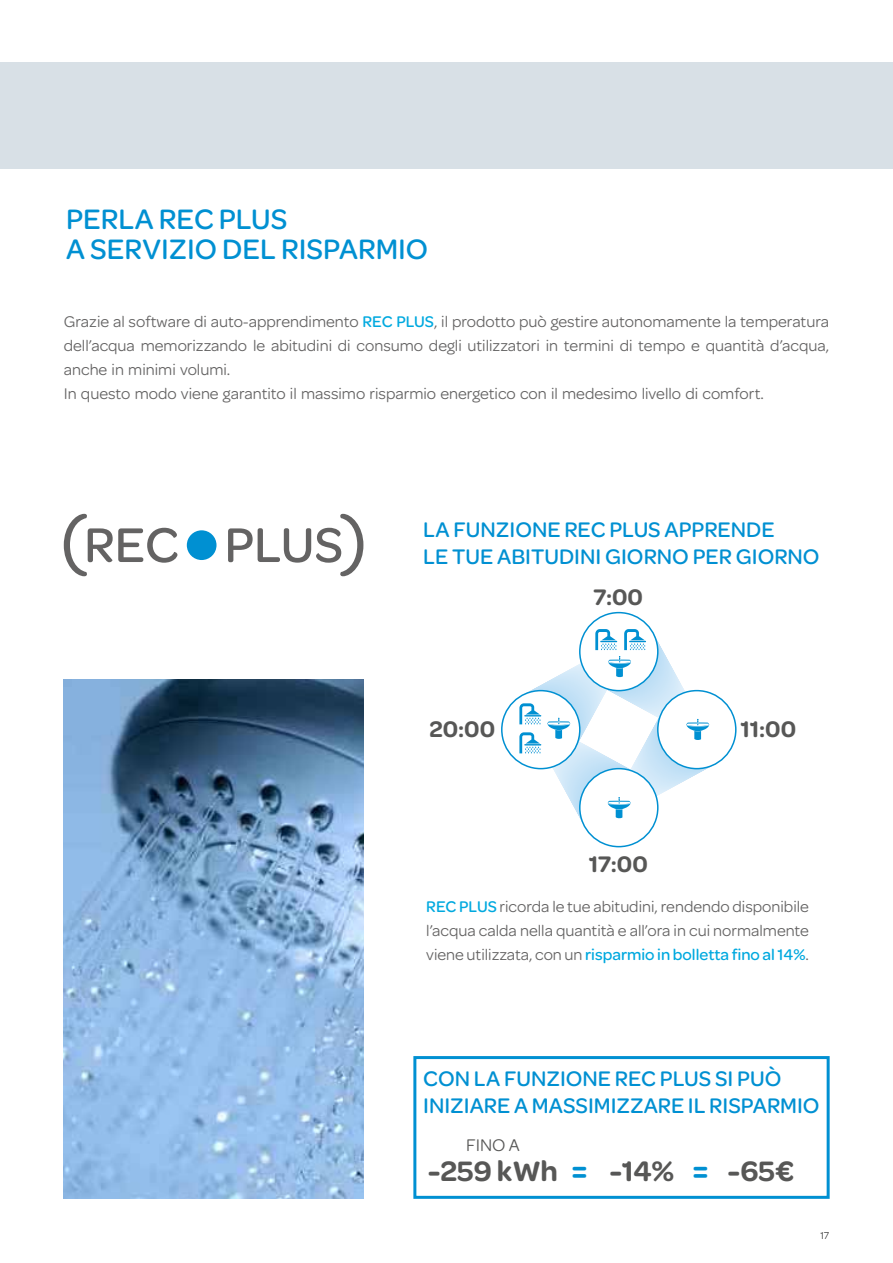
<style>
.page{position:relative;width:893px;height:1263px;background:#fff}
.page>*{position:absolute;margin:0;border:0;box-sizing:border-box;transform-origin:0 0}
.t1{font:500 30px/30px "Omnes";color:#0090d2}
.t2{font:600 30px "Omnes";color:#575756}
.t3{font:600 24px "Omnes";color:#575756}
.t4{font:500 22.5px/27px "Omnes";color:#0090d2}
.t5{font:18px "Omnes";color:#575756}
.t6{font:16.5px/24px "Omnes";color:#646363;text-align:justify}
.t7{font:300 10.5px "Omnes";color:#000}
.s1{font-weight:500;color:#00a9df}
.s2{color:#0090d2}
</style>
<div class="page">
<div style="left:0;top:63px;width:893px;height:106px;background:#d8e0e6"></div>
<img style="left:64px;top:680px;width:300px;height:519px">
<div style="left:551px;top:739px;width:39px;height:39px;background:#f4f7fb;border-radius:50%"></div>
<svg style="left:554px;top:742px;width:43px;height:44px"></svg>
<svg style="left:560px;top:749px;width:52px;height:52px"></svg>
<div style="left:562px;top:751px;width:55px;height:54px;background:#d5eaf9;border-radius:50%"></div>
<div style="left:563px;top:752px;width:56px;height:56px;background:#d3e9f9;border-radius:50%"></div>
<div style="left:566px;top:755px;width:61px;height:60px;background:#cfe7f8;border-radius:50%"></div>
<svg style="left:568px;top:757px;width:63px;height:63px"></svg>
<svg style="left:631px;top:753px;width:42px;height:42px"></svg>
<svg style="left:638px;top:736px;width:52px;height:52px"></svg>
<div style="left:641px;top:729px;width:56px;height:56px;background:#d3e9f9;border-radius:50%"></div>
<div style="left:644px;top:722px;width:61px;height:60px;background:#cfe7f8;border-radius:50%"></div>
<div style="left:646px;top:717px;width:63px;height:63px;background:#c3e1f6;border-radius:50%"></div>
<div style="left:644px;top:676px;width:41px;height:42px;background:#e3f1fc;border-radius:50%"></div>
<svg style="left:638px;top:671px;width:45px;height:44px"></svg>
<div style="left:622px;top:655px;width:54px;height:54px;background:#d6ebf9;border-radius:50%"></div>
<div style="left:619px;top:652px;width:56px;height:56px;background:#d4eaf9;border-radius:50%"></div>
<div style="left:612px;top:645px;width:60px;height:60px;background:#d0e7f8;border-radius:50%"></div>
<div style="left:604px;top:637px;width:64px;height:64px;background:#cae5f7;border-radius:50%"></div>
<svg style="left:601px;top:634px;width:66px;height:66px"></svg>
<div style="left:566px;top:663px;width:41px;height:42px;background:#e3f1fc;border-radius:50%"></div>
<svg style="left:560px;top:666px;width:45px;height:44px"></svg>
<div style="left:544px;top:672px;width:54px;height:54px;background:#d6ebf9;border-radius:50%"></div>
<div style="left:537px;top:675px;width:58px;height:58px;background:#d2e8f9;border-radius:50%"></div>
<div style="left:530px;top:678px;width:62px;height:62px;background:#cde6f8;border-radius:50%"></div>
<svg style="left:523px;top:681px;width:66px;height:66px"></svg>
<div style="left:580px;top:613px;width:78px;height:78px;background:#fff;border-radius:50%"></div>
<div style="left:579px;top:612px;width:79px;height:79px;border:2px solid #0090d2;border-radius:50%"></div>
<svg style="left:608px;top:656px;width:23px;height:22px"></svg>
<svg style="left:595px;top:629px;width:22px;height:21px"></svg>
<svg style="left:624px;top:629px;width:22px;height:21px"></svg>
<div style="left:580px;top:769px;width:78px;height:78px;background:#fff;border-radius:50%"></div>
<div style="left:579px;top:768px;width:79px;height:79px;border:2px solid #0090d2;border-radius:50%"></div>
<div style="left:502px;top:691px;width:78px;height:78px;background:#fff;border-radius:50%"></div>
<div style="left:501px;top:690px;width:79px;height:79px;border:2px solid #0090d2;border-radius:50%"></div>
<div style="left:658px;top:691px;width:78px;height:78px;background:#fff;border-radius:50%"></div>
<div style="left:657px;top:690px;width:79px;height:79px;border:2px solid #0090d2;border-radius:50%"></div>
<svg style="left:686px;top:719px;width:23px;height:21px"></svg>
<svg style="left:608px;top:797px;width:23px;height:22px"></svg>
<svg style="left:547px;top:718px;width:23px;height:21px"></svg>
<svg style="left:519px;top:703px;width:22px;height:21px"></svg>
<svg style="left:519px;top:732px;width:22px;height:21px"></svg>
<div style="left:413px;top:1056px;width:417px;height:143px;border:3px solid #0090d2"></div>
<div style="left:187px;top:530px;width:29px;height:30px;background:#0090d2;border-radius:50%"></div>
<svg style="left:64px;top:514px;width:113px;height:62px"></svg>
<svg style="left:228px;top:514px;width:135px;height:62px"></svg>
<h1 class="t1" style="left:66px;top:205px;width:364px">PERLA REC PLUS<br>A SERVIZIO DEL RISPARMIO</h1>
<p class="t6" style="left:64px;top:310px;width:767px;text-align:left">Grazie al software di auto-apprendimento <span class="s1">REC PLUS</span>, il prodotto può gestire autonomamente la temperatura dell’acqua memorizzando le abitudini di consumo degli utilizzatori in termini di tempo e quantità d’acqua, anche in minimi volumi.<br>In questo modo viene garantito il massimo risparmio energetico con il medesimo livello di comfort.</p>
<h3 class="t4" style="left:423px;top:516px;width:398px">LA FUNZIONE REC PLUS APPRENDE<br>LE TUE ABITUDINI GIORNO PER GIORNO</h3>
<h2 class="t3" style="left:593px;top:583px;width:51px">7:00</h2>
<h2 class="t3" style="left:429px;top:715px;width:67px">20:00</h2>
<h2 class="t3" style="left:740px;top:715px;width:57px">11:00</h2>
<h2 class="t3" style="left:589px;top:850px;width:61px">17:00</h2>
<p class="t6" style="left:426px;top:894px;width:384px"><span class="s1">REC PLUS</span> ricorda le tue abitudini, rendendo disponibile l’acqua calda nella quantità e all’ora in cui normalmente viene utilizzata, con un <span class="s1">risparmio in bolletta fino al 14%</span>.</p>
<h3 class="t4" style="left:423px;top:1065px;width:398px">CON LA FUNZIONE REC PLUS SI PUÒ<br>INIZIARE A MASSIMIZZARE IL RISPARMIO</h3>
<p class="t5" style="left:466px;top:1135px;width:55px">FINO A</p>
<h1 class="t2" style="left:428px;top:1154px;width:368px">-259 kWh <span class="s2">=</span> -14% <span class="s2">=</span> -65€</h1>
<p class="t7" style="left:820px;top:1230px;width:10px">17</p>
</div>
